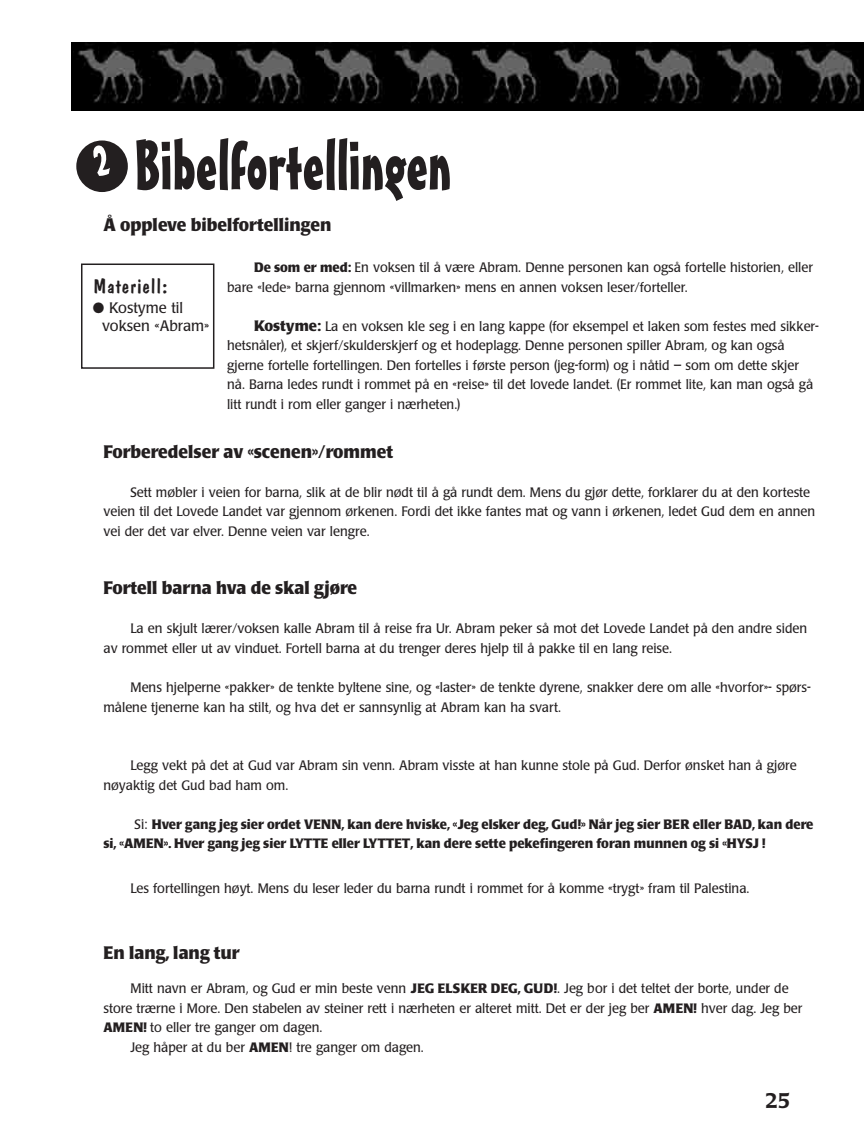
<style>
.page{position:relative;width:864px;height:1148px;background:#fff}
.page>*{position:absolute;margin:0;border:0;box-sizing:border-box;transform-origin:0 0}
.t1{font:69px "Mister Earl BT";color:#231f20}
.t2{font:21px "Dom Casual";color:#231f20;scale:1.05 1}
.t3{font:500 21px "Poppl Laudatio";color:#231f20}
.t4{font:700 18px "Poppl Laudatio";color:#231f20;scale:.95 1}
.t5{font:15px/18px "Poppl Laudatio";color:#231f20}
.t6{font:13.5px/19.5px "Poppl Laudatio";color:#231f20;scale:.95 1}
.t7{font:700 13.5px/19.5px "Poppl Laudatio";color:#231f20;scale:.95 1}
.s1{font-weight:700}
.s2{font-weight:700;font-size:15px}
.s3{font-weight:400}
</style>
<div class="page">
<img style="left:72px;top:43px;width:792px;height:68px">
<div style="left:81px;top:263px;width:133px;height:106px;border:2px solid #231f20"></div>
<svg style="left:76px;top:140px;width:52px;height:52px"></svg>
<h1 class="t1" style="left:134px;top:138px;width:319px">Bibelfortellingen</h1>
<h3 class="t4" style="left:103px;top:218px;width:242px">Å oppleve bibelfortellingen</h3>
<h2 class="t2" style="left:93px;top:277px;width:73px">Materiell:</h2>
<p class="t5" style="left:102px;top:300px;width:109px;text-indent:-9px">● Kostyme til voksen «Abram»</p>
<p class="t6" style="left:227px;top:259px;width:618px;text-indent:27px"><span class="s1">De som er med:</span> En voksen til å være Abram. Denne personen kan også fortelle historien, eller bare «lede» barna gjennom «villmarken» mens en annen voksen leser/forteller.</p>
<p class="t6" style="left:227px;top:317px;width:625px;text-indent:27px"><span class="s2">Kostyme:</span> La en voksen kle seg i en lang kappe (for eksempel et laken som festes med sikker&shy;hetsnåler), et skjerf/skulderskjerf og et hodeplagg. Denne personen spiller Abram, og kan også gjerne fortelle fortellingen. Den fortelles i første person (jeg-form) og i nåtid – som om dette skjer nå. Barna ledes rundt i rommet på en «reise» til det lovede landet. (Er rommet lite, kan man også gå litt rundt i rom eller ganger i nærheten.)</p>
<h3 class="t4" style="left:103px;top:444px;width:307px">Forberedelser av «scenen»/rommet</h3>
<p class="t6" style="left:103px;top:484px;width:751px;text-indent:27px">Sett møbler i veien for barna, slik at de blir nødt til å gå rundt dem. Mens du gjør dette, forklarer du at den korteste veien til det Lovede Landet var gjennom ørkenen. Fordi det ikke fantes mat og vann i ørkenen, ledet Gud dem en annen vei der det var elver. Denne veien var lengre.</p>
<h3 class="t4" style="left:103px;top:581px;width:269px">Fortell barna hva de skal gjøre</h3>
<p class="t6" style="left:103px;top:620px;width:742px;text-indent:27px">La en skjult lærer/voksen kalle Abram til å reise fra Ur. Abram peker så mot det Lovede Landet på den andre siden av rommet eller ut av vinduet. Fortell barna at du trenger deres hjelp til å pakke til en lang reise.</p>
<p class="t6" style="left:103px;top:679px;width:746px;text-indent:27px">Mens hjelperne «pakker» de tenkte byltene sine, og «laster» de tenkte dyrene, snakker dere om alle «hvorfor»- spørs&shy;målene tjenerne kan ha stilt, og hva det er sannsynlig at Abram kan ha svart.</p>
<p class="t6" style="left:103px;top:757px;width:731px;text-indent:27px">Legg vekt på det at Gud var Abram sin venn. Abram visste at han kunne stole på Gud. Derfor ønsket han å gjøre nøyaktig det Gud bad ham om.</p>
<p class="t7" style="left:103px;top:815px;width:749px;text-indent:31px"><span class="s3">Si:</span> Hver gang jeg sier ordet VENN, kan dere hviske, «Jeg elsker deg, Gud!» Når jeg sier BER eller BAD, kan dere si, «AMEN». Hver gang jeg sier LYTTE eller LYTTET, kan dere sette pekefingeren foran munnen og si «HYSJ !</p>
<p class="t6" style="left:130px;top:880px;width:653px">Les fortellingen høyt. Mens du leser leder du barna rundt i rommet for å komme «trygt» fram til Palestina.</p>
<h3 class="t4" style="left:103px;top:945px;width:145px">En lang, lang tur</h3>
<p class="t6" style="left:130px;top:980px;width:694px">Mitt navn er Abram, og Gud er min beste venn <span class="s1">JEG ELSKER DEG, GUD!</span>. Jeg bor i det teltet der borte, under de</p>
<p class="t6" style="left:103px;top:999px;width:737px">store trærne i More. Den stabelen av steiner rett i nærheten er alteret mitt. Det er der jeg ber <span class="s1">AMEN!</span> hver dag. Jeg ber</p>
<p class="t6" style="left:103px;top:1019px;width:232px"><span class="s1">AMEN!</span> to eller tre ganger om dagen.</p>
<p class="t6" style="left:130px;top:1038px;width:310px">Jeg håper at du ber <span class="s1">AMEN</span>! tre ganger om dagen.</p>
<h2 class="t3" style="left:765px;top:1092px;width:27px">25</h2>
</div>
